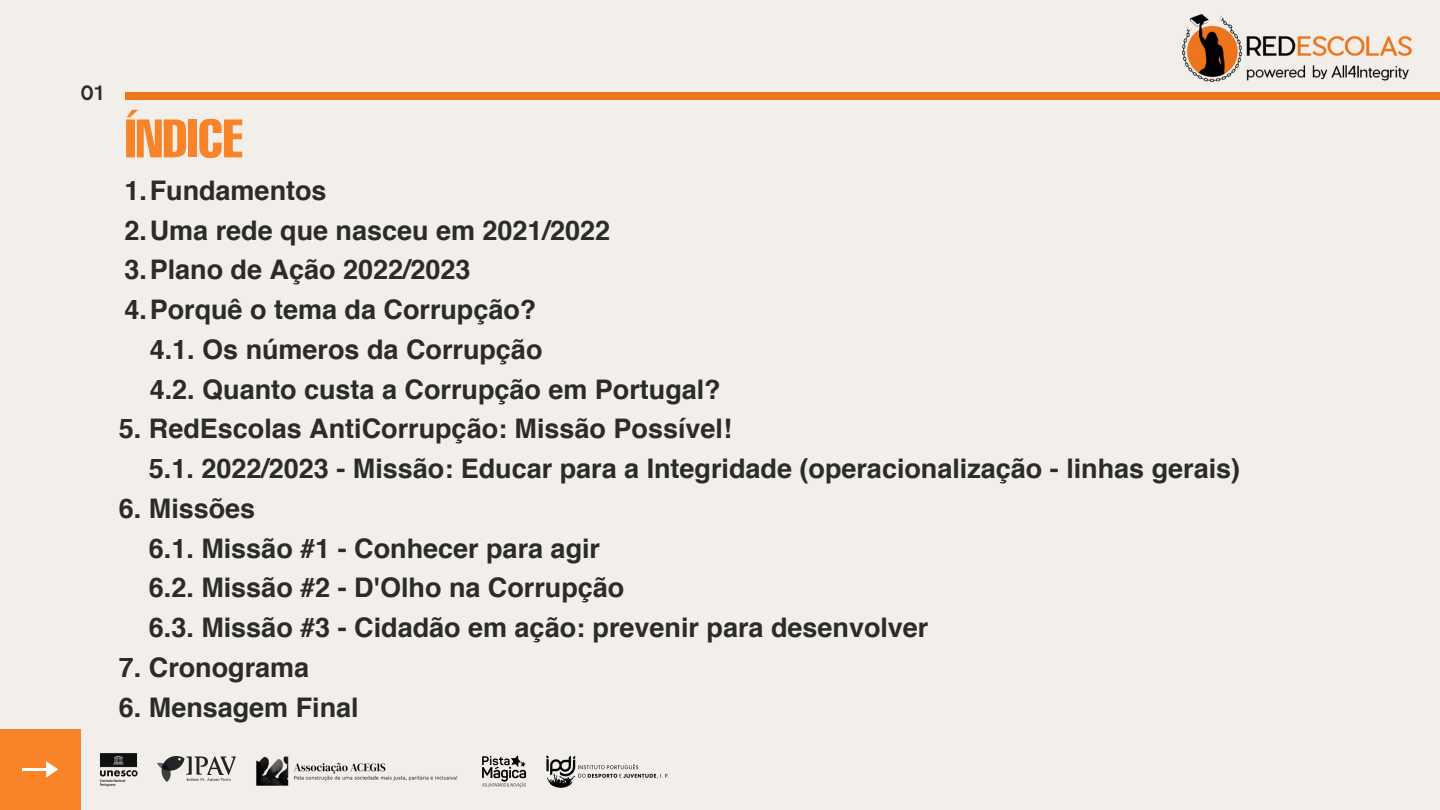
<style>
.page{position:relative;width:1440px;height:810px;background:#f2efeb}
.page>*{position:absolute;margin:0;border:0;box-sizing:border-box;transform-origin:0 0}
.t1{font:extra-condensed 53.3px "Helvetica";color:#f98328}
.t2{font:700 27px/39.8px "Helvetica";color:#2b2b2b}
.t3{font:700 21px "HK Grotesk";color:#2b2b2b}
</style>
<div class="page">
<div style="left:0;top:729px;width:81px;height:81px;background:#f98328"></div>
<hr style="left:22px;top:768px;width:27px;height:3px;background:#fff">
<svg style="left:46px;top:761px;width:12px;height:17px"></svg>
<div style="left:125px;top:92px;width:1315px;height:7px;background:#ee741d"></div>
<img style="left:1182px;top:14px;width:230px;height:68px">
<img style="left:157px;top:756px;width:78px;height:26px">
<img style="left:99px;top:753px;width:39px;height:34px">
<img style="left:482px;top:755px;width:44px;height:33px">
<img style="left:256px;top:756px;width:202px;height:30px">
<img style="left:546px;top:755px;width:123px;height:33px">
<p class="t3" style="left:81px;top:81px;width:26px">01</p>
<h1 class="t1" style="left:125px;top:105px;width:119px">ÍNDICE</h1>
<p class="t2" style="left:125px;top:173px;width:204px">1.Fundamentos</p>
<p class="t2" style="left:125px;top:212px;width:487px">2.Uma rede que nasceu em 2021/2022</p>
<p class="t2" style="left:125px;top:252px;width:348px">3.Plano de Ação 2022/2023</p>
<p class="t2" style="left:125px;top:292px;width:413px">4.Porquê o tema da Corrupção?</p>
<p class="t2" style="left:150px;top:332px;width:394px">4.1. Os números da Corrupção</p>
<p class="t2" style="left:150px;top:371px;width:573px">4.2. Quanto custa a Corrupção em Portugal?</p>
<p class="t2" style="left:149px;top:411px;width:1093px;text-indent:-30px">5. RedEscolas AntiCorrupção: Missão Possível!<br>5.1. 2022/2023 - Missão: Educar para a Integridade (operacionalização - linhas gerais)</p>
<p class="t2" style="left:149px;top:491px;width:781px;text-indent:-30px">6. Missões<br>6.1. Missão #1 - Conhecer para agir<br>6.2. Missão #2 - D'Olho na Corrupção<br>6.3. Missão #3 - Cidadão em ação: prevenir para desenvolver</p>
<p class="t2" style="left:119px;top:650px;width:192px">7. Cronograma</p>
<p class="t2" style="left:119px;top:689px;width:241px">6. Mensagem Final</p>
</div>
